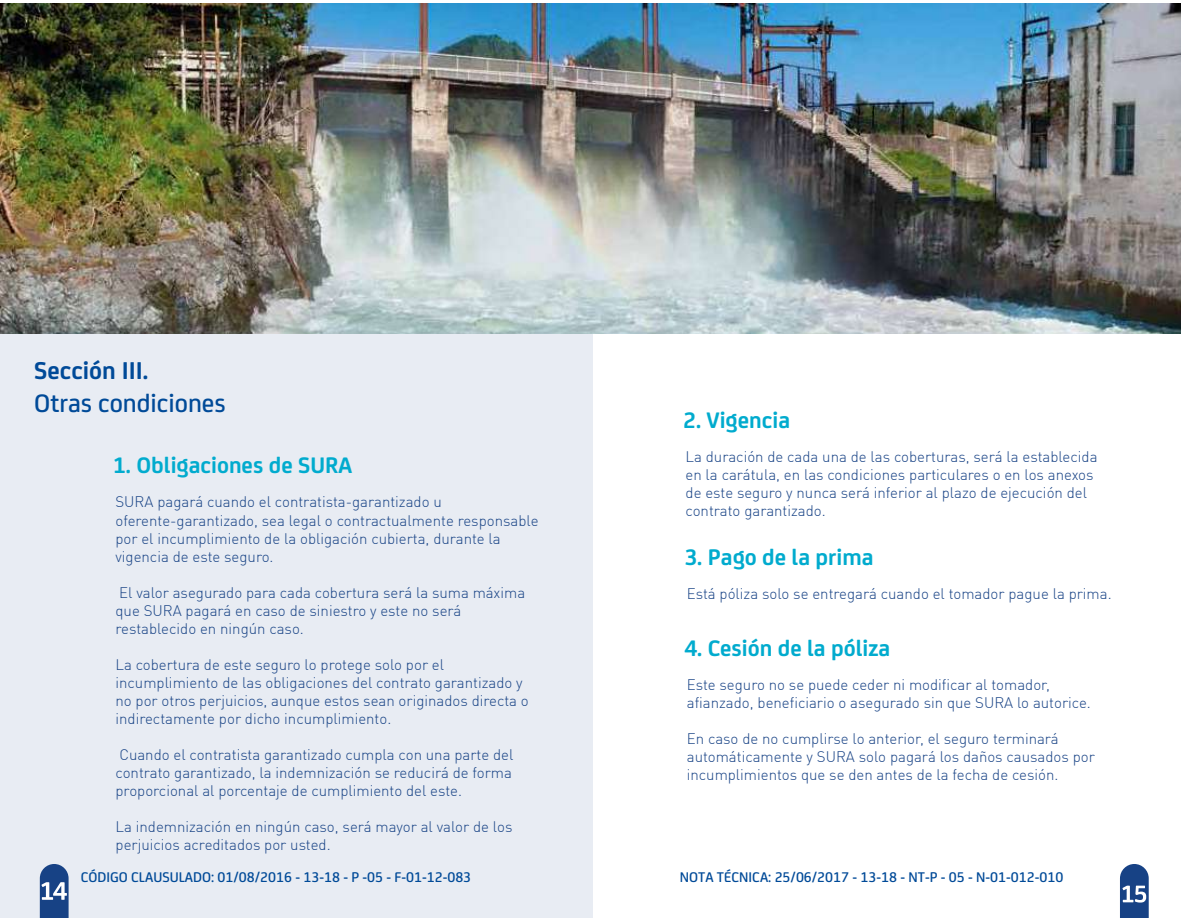
<style>
.page{position:relative;width:1181px;height:918px;background:#fff}
.page>*{position:absolute;margin:0;border:0;box-sizing:border-box;transform-origin:0 0}
.t1{font:500 27px "FS Joey";color:#004a98}
.t2{font:700 25.95px "FS Joey";color:#004a98}
.t3{font:700 24px "FS Joey";color:#01abce}
.t4{font:300 15px/18px "DIN Offc";color:#174285}
.t5{font:500 15px "FS Joey";color:#004a98}
</style>
<div class="page">
<div style="left:0;top:333px;width:592px;height:585px;background:#e8ecf3"></div>
<img style="left:0;top:3px;width:1181px;height:330px">
<svg style="left:40px;top:864px;width:29px;height:54px;background:#44669c"></svg>
<svg style="left:1120px;top:864px;width:29px;height:54px;background:#41649b"></svg>
<h2 class="t2" style="left:34px;top:351px;width:116px">Sección III.</h2>
<h1 class="t1" style="left:34px;top:383px;width:193px">Otras condiciones</h1>
<h3 class="t3" style="left:683px;top:402px;width:108px">2. Vigencia</h3>
<h3 class="t3" style="left:113px;top:447px;width:241px">1. Obligaciones de SURA</h3>
<p class="t4" style="left:685px;top:447px;width:413px">La duración de cada una de las coberturas, será la establecida en la carátula, en las condiciones particulares o en los anexos de este seguro y nunca será inferior al plazo de ejecución del contrato garantizado.</p>
<p class="t4" style="left:115px;top:493px;width:425px">SURA pagará cuando el contratista-garantizado u oferente-garantizado, sea legal o contractualmente responsable por el incumplimiento de la obligación cubierta, durante la vigencia de este seguro.</p>
<p class="t4" style="left:115px;top:583px;width:411px">El valor asegurado para cada cobertura será la suma máxima que SURA pagará en caso de siniestro y este no será restablecido en ningún caso.</p>
<p class="t4" style="left:115px;top:655px;width:415px">La cobertura de este seguro lo protege solo por el incumplimiento de las obligaciones del contrato garantizado y no por otros perjuicios, aunque estos sean originados directa o indirectamente por dicho incumplimiento.</p>
<p class="t4" style="left:116px;top:745px;width:399px;text-align:justify">Cuando el contratista garantizado cumpla con una parte del contrato garantizado, la indemnización se reducirá de forma proporcional al porcentaje de cumplimiento del este.</p>
<p class="t4" style="left:116px;top:817px;width:398px">La indemnización en ningún caso, será mayor al valor de los perjuicios acreditados por usted.</p>
<h3 class="t3" style="left:684px;top:539px;width:191px">3. Pago de la prima</h3>
<p class="t4" style="left:687px;top:584px;width:426px">Está póliza solo se entregará cuando el tomador pague la prima.</p>
<h3 class="t3" style="left:684px;top:630px;width:207px">4. Cesión de la póliza</h3>
<p class="t4" style="left:687px;top:675px;width:405px">Este seguro no se puede ceder ni modificar al tomador, afianzado, beneficiario o asegurado sin que SURA lo autorice.</p>
<p class="t4" style="left:687px;top:729px;width:410px">En caso de no cumplirse lo anterior, el seguro terminará automáticamente y SURA solo pagará los daños causados por incumplimientos que se den antes de la fecha de cesión.</p>
<p class="t5" style="left:81px;top:866px;width:392px">CÓDIGO CLAUSULADO: 01/08/2016 - 13-18 - P -05 - F-01-12-083</p>
<p class="t5" style="left:680px;top:866px;width:385px">NOTA TÉCNICA: 25/06/2017 - 13-18 - NT-P - 05 - N-01-012-010</p>
</div>
